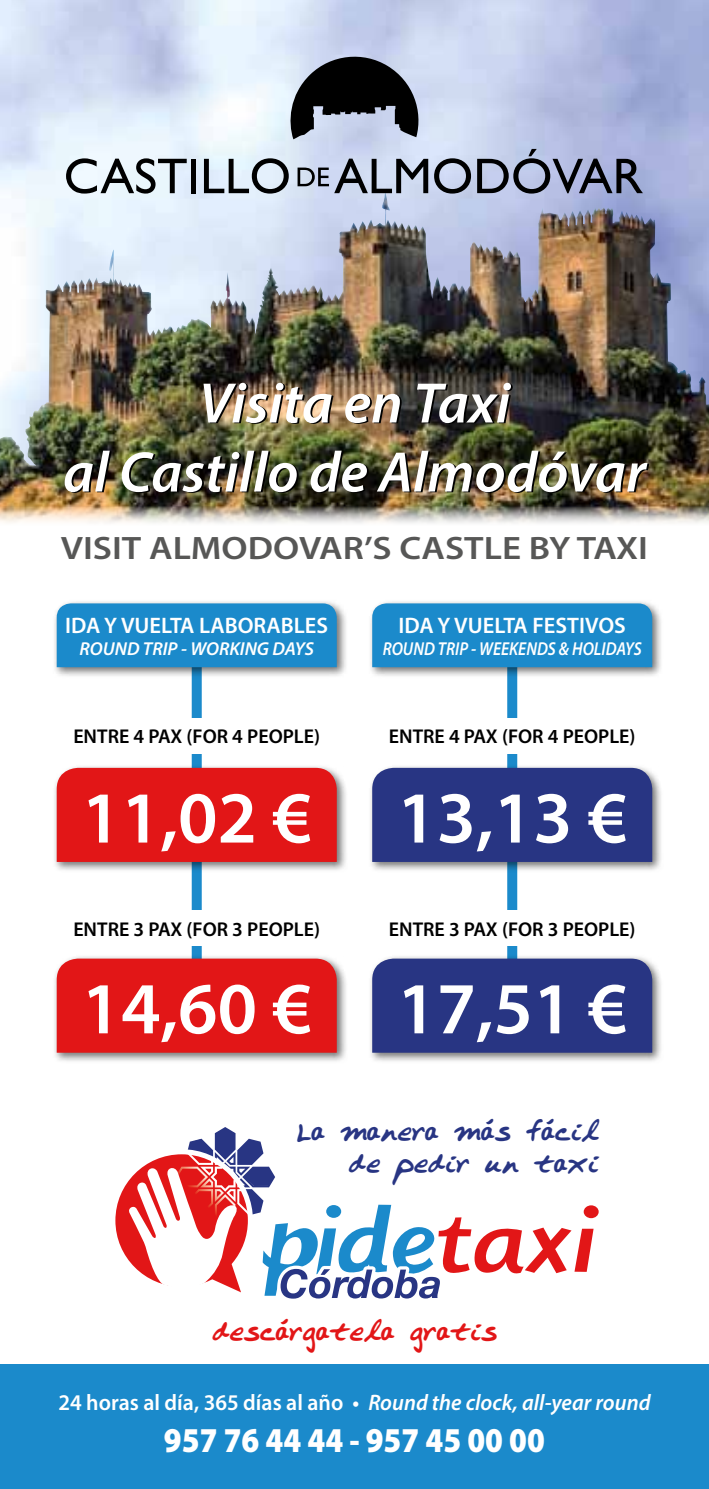
<style>
.page{position:relative;width:709px;height:1489px;background:#fff}
.page>*{position:absolute;margin:0;border:0;box-sizing:border-box;transform-origin:0 0}
.t1{font:600 73.75px "Myriad Pro";color:#fff}
.t2{font:italic 600 57.5px/69px "Myriad Pro";color:#fff;text-align:center}
.t3{font:900 35px "Myriad Pro";color:#fff;scale:.89 1}
.t4{font:600 32.5px "Myriad Pro";color:#575756;scale:1.14 1}
.t5{font:26.75px/32px "Rodney Script";color:#283583;text-align:right}
.t6{font:26.75px "Rodney Script";color:#e21617}
.t7{font:italic 600 22.5px "Myriad Pro";color:#fff}
.t8{font:600 22.5px "Myriad Pro";color:#fff}
.t9{font:600 20px "Myriad Pro";color:#000}
.t10{font:italic 600 18.75px "Myriad Pro";color:#fff;scale:.87 1}
.t11{font:italic 600 18.75px "Myriad Pro";color:#fff}
.s1{font-style:normal}
</style>
<div class="page">
<img style="left:0;top:0;width:709px;height:507px">
<img style="left:228px;top:197px;width:157px;height:137px">
<div style="left:192px;top:663px;width:10px;height:329px;background:#1b8acb"></div>
<div style="left:507px;top:663px;width:10px;height:329px;background:#1b8acb"></div>
<svg style="left:288px;top:51px;width:135px;height:88px;background:#626772"></svg>
<svg style="left:66px;top:158px;width:121px;height:35px;background:#a2a9af"></svg>
<div style="left:191px;top:159px;width:5px;height:34px;background:#000"></div>
<svg style="left:204px;top:158px;width:85px;height:35px;background:#9aa3ab"></svg>
<svg style="left:297px;top:159px;width:131px;height:34px;background:#9199a9"></svg>
<svg style="left:434px;top:158px;width:37px;height:35px"></svg>
<svg style="left:477px;top:149px;width:166px;height:44px;background:#8289a3"></svg>
<div style="left:0;top:1364px;width:709px;height:124px;background:#1b8acb"></div>
<svg style="left:115px;top:1127px;width:483px;height:172px"></svg>
<div style="left:52px;top:599px;width:296px;height:79px;background:#000;opacity:.55"></div>
<div style="left:57px;top:603px;width:280px;height:64px;background:#1b8acb"></div>
<div style="left:368px;top:599px;width:295px;height:79px;background:#000;opacity:.55"></div>
<div style="left:372px;top:603px;width:280px;height:64px;background:#1b8acb"></div>
<div style="left:52px;top:763px;width:296px;height:110px;background:#000;opacity:.55"></div>
<div style="left:57px;top:767px;width:280px;height:94px;background:#e21617"></div>
<div style="left:57px;top:717px;width:280px;height:36px;background:#fff"></div>
<div style="left:368px;top:763px;width:295px;height:110px;background:#000;opacity:.55"></div>
<div style="left:372px;top:767px;width:280px;height:94px;background:#283583"></div>
<div style="left:372px;top:717px;width:280px;height:36px;background:#fff"></div>
<div style="left:52px;top:954px;width:296px;height:110px;background:#000;opacity:.55"></div>
<div style="left:57px;top:958px;width:280px;height:94px;background:#e21617"></div>
<div style="left:57px;top:910px;width:280px;height:35px;background:#fff"></div>
<div style="left:368px;top:954px;width:295px;height:110px;background:#000;opacity:.55"></div>
<div style="left:372px;top:958px;width:280px;height:94px;background:#283583"></div>
<div style="left:372px;top:910px;width:280px;height:35px;background:#fff"></div>
<h2 class="t2" style="left:63px;top:367px;width:584px">Visita en Taxi<br>al Castillo de Almodóvar</h2>
<h3 class="t4" style="left:61px;top:527px;width:516px">VISIT ALMODOVAR’S CASTLE BY TAXI</h3>
<p class="t8" style="left:65px;top:610px;width:264px">IDA Y VUELTA LABORABLES</p>
<p class="t11" style="left:79px;top:636px;width:236px">ROUND TRIP - WORKING DAYS</p>
<p class="t8" style="left:398px;top:610px;width:229px">IDA Y VUELTA FESTIVOS</p>
<p class="t10" style="left:383px;top:636px;width:299px">ROUND TRIP - WEEKENDS &amp; HOLIDAYS</p>
<p class="t9" style="left:73px;top:723px;width:248px">ENTRE 4 PAX (FOR 4 PEOPLE)</p>
<p class="t9" style="left:389px;top:723px;width:248px">ENTRE 4 PAX (FOR 4 PEOPLE)</p>
<h1 class="t1" style="left:82px;top:770px;width:232px">11,02 €</h1>
<h1 class="t1" style="left:397px;top:770px;width:232px">13,13 €</h1>
<p class="t9" style="left:73px;top:916px;width:248px">ENTRE 3 PAX (FOR 3 PEOPLE)</p>
<p class="t9" style="left:389px;top:916px;width:248px">ENTRE 3 PAX (FOR 3 PEOPLE)</p>
<h1 class="t1" style="left:82px;top:961px;width:232px">14,60 €</h1>
<h1 class="t1" style="left:397px;top:961px;width:232px">17,51 €</h1>
<h3 class="t5" style="left:295px;top:1114px;width:305px">La manera más fácil de pedir un taxi</h3>
<h3 class="t6" style="left:212px;top:1314px;width:286px">descárgatela gratis</h3>
<p class="t7" style="left:58px;top:1388px;width:593px"><span class="s1">24 horas al día, 365 días al año •</span> Round the clock, all-year round</p>
<h3 class="t3" style="left:164px;top:1420px;width:429px">957 76 44 44 - 957 45 00 00</h3>
</div>
